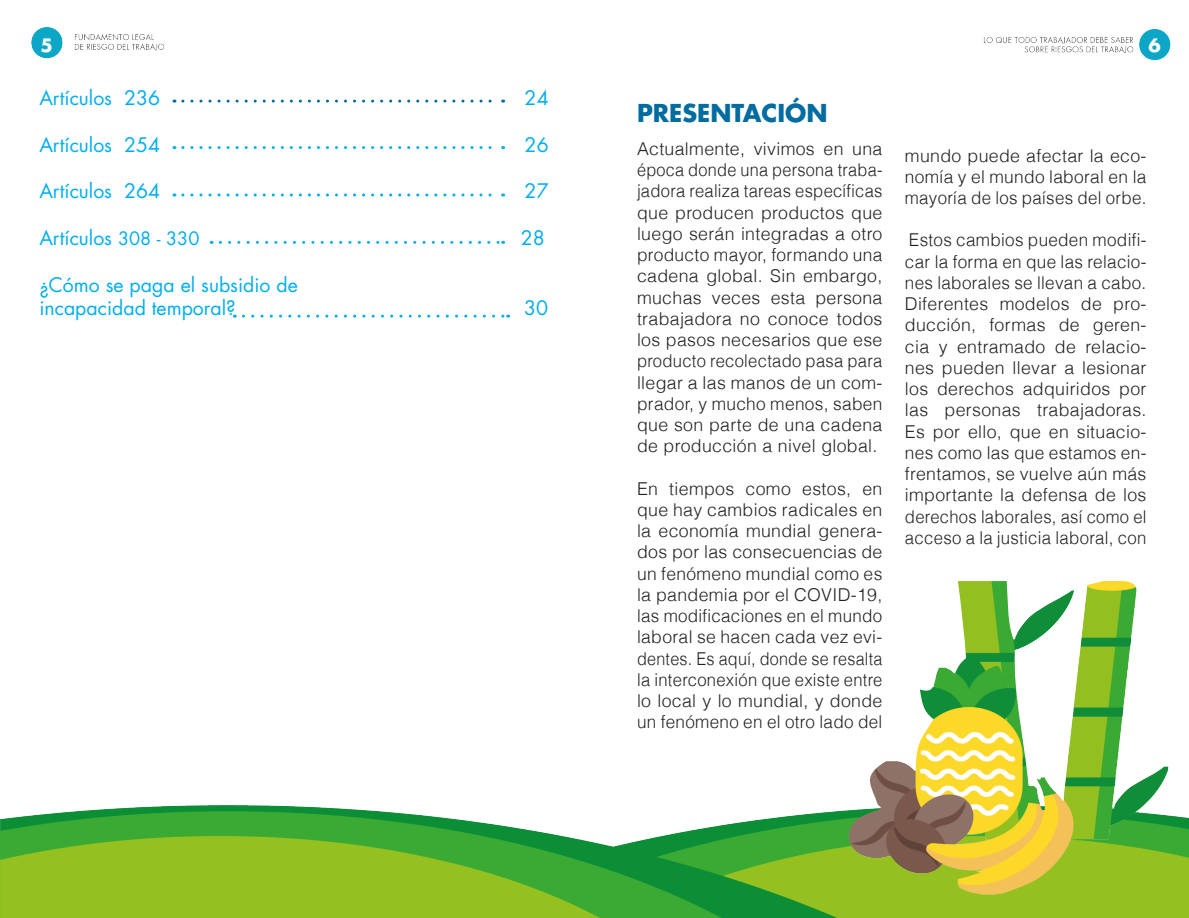
<style>
.page{position:relative;width:1189px;height:918px;background:#fff}
.page>*{position:absolute;margin:0;border:0;box-sizing:border-box;transform-origin:0 0}
.t1{font:700 24px "Futura LT";color:#006ca0}
.t2{font:19.5px "Futura LT";color:#00aeef}
.t3{font:700 18px "Futura";color:#fff}
.Texto_corrido{font:300 17.7px/21.3px "Helvetica";letter-spacing:.02em;color:#231f20;text-align:justify}
.Texto_corrido-2{font:300 17.7px/21.3px "Helvetica";letter-spacing:.02em;color:#231f20;text-align:justify;scale:.96 1}
.s1{font-size:18px}
</style>
<div class="page">
<img style="left:1px;top:27px;width:1188px;height:891px">
<img style="left:846px;top:581px;width:325px;height:314px">
<svg style="left:183px;top:100px;width:321px;height:3px"></svg>
<svg style="left:183px;top:146px;width:321px;height:3px"></svg>
<svg style="left:220px;top:241px;width:284px;height:3px"></svg>
<svg style="left:243px;top:315px;width:266px;height:3px"></svg>
<svg style="left:183px;top:193px;width:321px;height:3px"></svg>
<p class="t3" style="left:40px;top:33px;width:14px">5</p>
<p class="t2" style="left:39px;top:85px;width:122px">Artículos 236</p>
<p class="t2" style="left:525px;top:85px;width:26px">24</p>
<p class="t2" style="left:39px;top:132px;width:122px">Artículos 254</p>
<p class="t2" style="left:525px;top:132px;width:26px">26</p>
<p class="t2" style="left:39px;top:179px;width:122px">Artículos 264</p>
<p class="t2" style="left:525px;top:179px;width:26px">27</p>
<p class="t2" style="left:39px;top:226px;width:162px">Artículos <span class="s1">308 - 330</span></p>
<p class="t2" style="left:521px;top:226px;width:26px">28</p>
<p class="t2" style="left:39px;top:272px;width:260px">¿Cómo se paga el subsidio de</p>
<p class="t2" style="left:39px;top:296px;width:198px">incapacidad temporal?</p>
<p class="t2" style="left:524px;top:296px;width:26px">30</p>
<p class="t1" style="left:637px;top:97px;width:192px">PRESENTACIÓN</p>
<p class="Texto_corrido" style="left:637px;top:137px;width:247px">Actualmente, vivimos en una época donde una persona traba&shy;jadora realiza tareas específicas que producen productos que luego serán integradas a otro producto mayor, formando una cadena global. Sin embargo, muchas veces esta persona trabajadora no conoce todos los pasos necesarios que ese producto recolectado pasa para llegar a las manos de un com&shy;prador, y mucho menos, saben que son parte de una cadena de producción a nivel global.</p>
<p class="Texto_corrido" style="left:637px;top:477px;width:247px">En tiempos como estos, en que hay cambios radicales en la economía mundial genera&shy;dos por las consecuencias de un fenómeno mundial como es la pandemia por el COVID-19, las modificaciones en el mundo laboral se hacen cada vez evi&shy;dentes. Es aquí, donde se resalta la interconexión que existe entre lo local y lo mundial, y donde un fenómeno en el otro lado del</p>
<p class="t3" style="left:1149px;top:33px;width:14px">6</p>
<p class="Texto_corrido" style="left:905px;top:144px;width:243px">mundo puede afectar la eco&shy;nomía y el mundo laboral en la mayoría de los países del orbe.</p>
<p class="Texto_corrido-2" style="left:905px;top:229px;width:253px">Estos cambios pueden modifi&shy;car la forma en que las relacio&shy;nes laborales se llevan a cabo.<br>Diferentes modelos de pro&shy;ducción, formas de geren&shy;cia y entramado de relacio&shy;nes pueden llevar a lesionar los derechos adquiridos por las personas trabajadoras.<br>Es por ello, que en situacio&shy;nes como las que estamos en&shy;frentamos, se vuelve aún más importante la defensa de los derechos laborales, así como el acceso a la justicia laboral, con</p>
</div>
